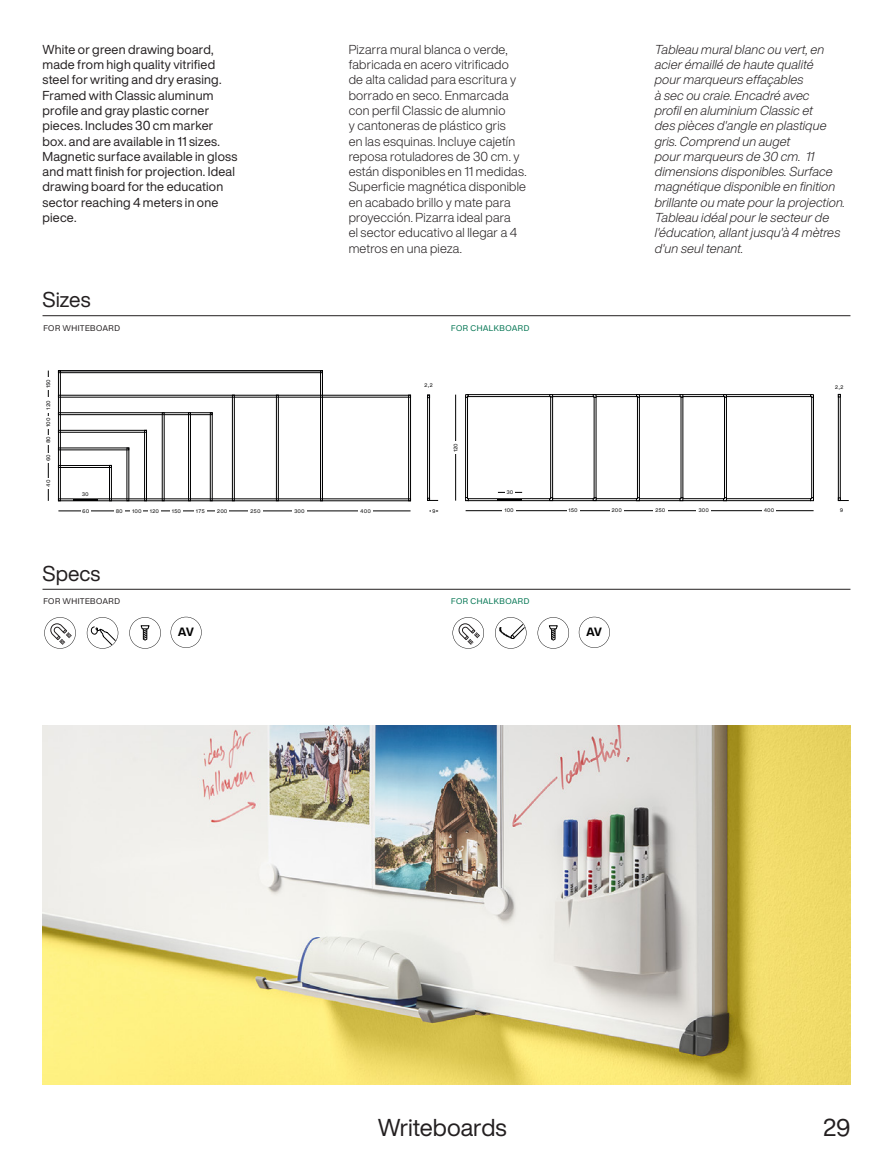
<style>
.page{position:relative;width:893px;height:1170px;background:#fff}
.page>*{position:absolute;margin:0;border:0;box-sizing:border-box;transform-origin:0 0}
.t1{font:24px "Helvetica Now Display";letter-spacing:-.005em;color:#231f20}
.Title_Section{font:21px "Helvetica Now Display";color:#231f20}
.Description_Body_-_F{font:italic 300 12.75px/15.3px "Helvetica Now Display";letter-spacing:.015em;color:#231f20}
.Description_Body_-_E{font:300 12.75px/15.3px "Helvetica Now Display";letter-spacing:.015em;color:#231f20}
.Description_Body_-_E-2{font:12.75px/15.3px "Helvetica Now Display";letter-spacing:.015em;color:#231f20}
.t2{font:700 10.95px "Helvetica Now Micro";color:#000}
.mini_Title_Tables_Co{font:7.5px "Helvetica Now Micro";letter-spacing:-.01em;color:#231f20}
.mini_Title_Tables_Co-2{font:7.5px "Helvetica Now Micro";letter-spacing:-.01em;color:#007451}
.t3{font:4.8px "Helvetica Now Micro";letter-spacing:-.02em;color:#000001}
.t4{font:4.65px "Helvetica Now Micro";letter-spacing:-.02em;color:#000001}
</style>
<div class="page">
<img style="left:43px;top:725px;width:807px;height:359px">
<svg style="left:44px;top:617px;width:32px;height:31px"></svg>
<svg style="left:452px;top:617px;width:32px;height:31px"></svg>
<svg style="left:87px;top:617px;width:31px;height:31px"></svg>
<svg style="left:495px;top:617px;width:31px;height:31px"></svg>
<svg style="left:129px;top:617px;width:32px;height:31px"></svg>
<svg style="left:538px;top:617px;width:31px;height:31px"></svg>
<hr style="left:43px;top:315px;width:807px;height:1px;background:#231f20">
<hr style="left:43px;top:589px;width:807px;height:1px;background:#231f20">
<div style="left:408px;top:395px;width:3px;height:106px;border:1px solid #000001"></div>
<div style="left:427px;top:395px;width:3px;height:105px;border:1px solid #000001"></div>
<svg style="left:427px;top:498px;width:11px;height:3px"></svg>
<hr style="left:58px;top:510px;width:353px;height:1px;background:#000001">
<hr style="left:48px;top:370px;width:1px;height:131px;background:#000001">
<div style="left:81px;top:505px;width:9px;height:11px;background:#fff"></div>
<div style="left:114px;top:505px;width:10px;height:11px;background:#fff"></div>
<div style="left:148px;top:505px;width:12px;height:11px;background:#fff"></div>
<div style="left:130px;top:505px;width:13px;height:11px;background:#fff"></div>
<div style="left:170px;top:505px;width:13px;height:11px;background:#fff"></div>
<div style="left:194px;top:505px;width:13px;height:11px;background:#fff"></div>
<div style="left:215px;top:505px;width:14px;height:11px;background:#fff"></div>
<div style="left:248px;top:505px;width:15px;height:11px;background:#fff"></div>
<div style="left:292px;top:505px;width:15px;height:11px;background:#fff"></div>
<div style="left:358px;top:505px;width:15px;height:11px;background:#fff"></div>
<div style="left:43px;top:397px;width:11px;height:15px;background:#fff"></div>
<div style="left:43px;top:377px;width:11px;height:13px;background:#fff"></div>
<div style="left:43px;top:416px;width:11px;height:12px;background:#fff"></div>
<div style="left:43px;top:435px;width:11px;height:10px;background:#fff"></div>
<div style="left:43px;top:453px;width:11px;height:9px;background:#fff"></div>
<div style="left:43px;top:478px;width:11px;height:10px;background:#fff"></div>
<svg style="left:58px;top:370px;width:265px;height:131px"></svg>
<hr style="left:466px;top:510px;width:348px;height:1px;background:#000001">
<div style="left:838px;top:394px;width:2px;height:106px;border:1px solid #000001"></div>
<svg style="left:838px;top:497px;width:11px;height:4px"></svg>
<svg style="left:455px;top:394px;width:359px;height:107px"></svg>
<div style="left:453px;top:441px;width:6px;height:13px;background:#fff"></div>
<div style="left:610px;top:508px;width:13px;height:6px;background:#fff"></div>
<div style="left:653px;top:508px;width:14px;height:7px;background:#fff"></div>
<div style="left:696px;top:507px;width:15px;height:7px;background:#fff"></div>
<div style="left:762px;top:508px;width:14px;height:6px;background:#fff"></div>
<div style="left:567px;top:508px;width:13px;height:6px;background:#fff"></div>
<div style="left:502px;top:507px;width:14px;height:8px;background:#fff"></div>
<div style="left:505px;top:488px;width:10px;height:8px;background:#fff"></div>
<svg style="left:171px;top:616px;width:31px;height:31px"></svg>
<svg style="left:579px;top:616px;width:31px;height:31px"></svg>
<p class="Description_Body_-_E-2" style="left:43px;top:41px;width:196px">White or green drawing board, made from high quality vitrified steel for writing and dry erasing.<br>Framed with Classic aluminum profile and gray plastic corner pieces. Includes 30 cm marker box. and are available in 11 sizes.<br>Magnetic surface available in gloss and matt finish for projection. Ideal drawing board for the education sector reaching 4 meters in one piece.</p>
<p class="Description_Body_-_E" style="left:349px;top:41px;width:179px">Pizarra mural blanca o verde, fabricada en acero vitrificado<br>de alta calidad para escritura y borrado en seco. Enmarcada con perfil Classic de alumnio<br>y cantoneras de plástico gris<br>en las esquinas. Incluye cajetín reposa rotuladores de 30 cm. y están disponibles en 11 medidas.<br>Superficie magnética disponible en acabado brillo y mate para proyección. Pizarra ideal para<br>el sector educativo al llegar a 4 metros en una pieza.</p>
<p class="Description_Body_-_F" style="left:655px;top:41px;width:192px">Tableau mural blanc ou vert, en acier émaillé de haute qualité<br>pour marqueurs effaçables<br>à sec ou craie. Encadré avec<br>profil en aluminium Classic et<br>des pièces d'angle en plastique gris. Comprend un auget<br>pour marqueurs de 30 cm. 11 dimensions disponibles. Surface magnétique disponible en finition brillante ou mate pour la projection.<br>Tableau idéal pour le secteur de l'éducation, allant jusqu'à 4 mètres d'un seul tenant.</p>
<p class="Title_Section" style="left:43px;top:285px;width:50px">Sizes</p>
<p class="mini_Title_Tables_Co" style="left:43px;top:323px;width:79px">FOR WHITEBOARD</p>
<p class="mini_Title_Tables_Co-2" style="left:451px;top:323px;width:80px">FOR CHALKBOARD</p>
<p class="t3" style="left:45px;top:388px;width:11px;rotate:-90deg">150</p>
<p class="t3" style="left:45px;top:427px;width:11px;rotate:-90deg">100</p>
<p class="t3" style="left:45px;top:443px;width:9px;rotate:-90deg">80</p>
<p class="t3" style="left:45px;top:461px;width:9px;rotate:-90deg">60</p>
<p class="t3" style="left:45px;top:486px;width:9px;rotate:-90deg">40</p>
<p class="t3" style="left:45px;top:409px;width:11px;rotate:-90deg">120</p>
<p class="t3" style="left:82px;top:490px;width:9px">30</p>
<p class="t3" style="left:82px;top:507px;width:9px">60</p>
<p class="t3" style="left:116px;top:507px;width:9px">80</p>
<p class="t3" style="left:132px;top:507px;width:11px">100</p>
<p class="t3" style="left:150px;top:507px;width:11px">120</p>
<p class="t3" style="left:172px;top:507px;width:11px">150</p>
<p class="t3" style="left:196px;top:507px;width:11px">175</p>
<p class="t3" style="left:217px;top:507px;width:12px">200</p>
<p class="t3" style="left:250px;top:507px;width:12px">250</p>
<p class="t3" style="left:294px;top:507px;width:12px">300</p>
<p class="t3" style="left:360px;top:507px;width:12px">400</p>
<p class="Title_Section" style="left:43px;top:558px;width:59px">Specs</p>
<p class="t3" style="left:424px;top:381px;width:10px">2,2</p>
<p class="t4" style="left:452px;top:452px;width:11px;rotate:-90deg">120</p>
<p class="t3" style="left:432px;top:507px;width:5px">9</p>
<p class="t4" style="left:506px;top:489px;width:8px">30</p>
<p class="t4" style="left:504px;top:507px;width:11px">100</p>
<p class="t4" style="left:568px;top:507px;width:11px">150</p>
<p class="t4" style="left:611px;top:507px;width:12px">200</p>
<p class="t4" style="left:655px;top:507px;width:12px">250</p>
<p class="t4" style="left:698px;top:507px;width:12px">300</p>
<p class="t4" style="left:764px;top:507px;width:12px">400</p>
<p class="mini_Title_Tables_Co" style="left:43px;top:596px;width:79px">FOR WHITEBOARD</p>
<p class="mini_Title_Tables_Co-2" style="left:451px;top:596px;width:80px">FOR CHALKBOARD</p>
<p class="t2" style="left:178px;top:624px;width:18px">AV</p>
<p class="t2" style="left:586px;top:624px;width:18px">AV</p>
<p class="t4" style="left:835px;top:384px;width:10px">2,2</p>
<p class="t4" style="left:840px;top:507px;width:5px">9</p>
<h1 class="t1" style="left:378px;top:1111px;width:131px">Writeboards</h1>
<h1 class="t1" style="left:823px;top:1111px;width:29px">29</h1>
</div>
